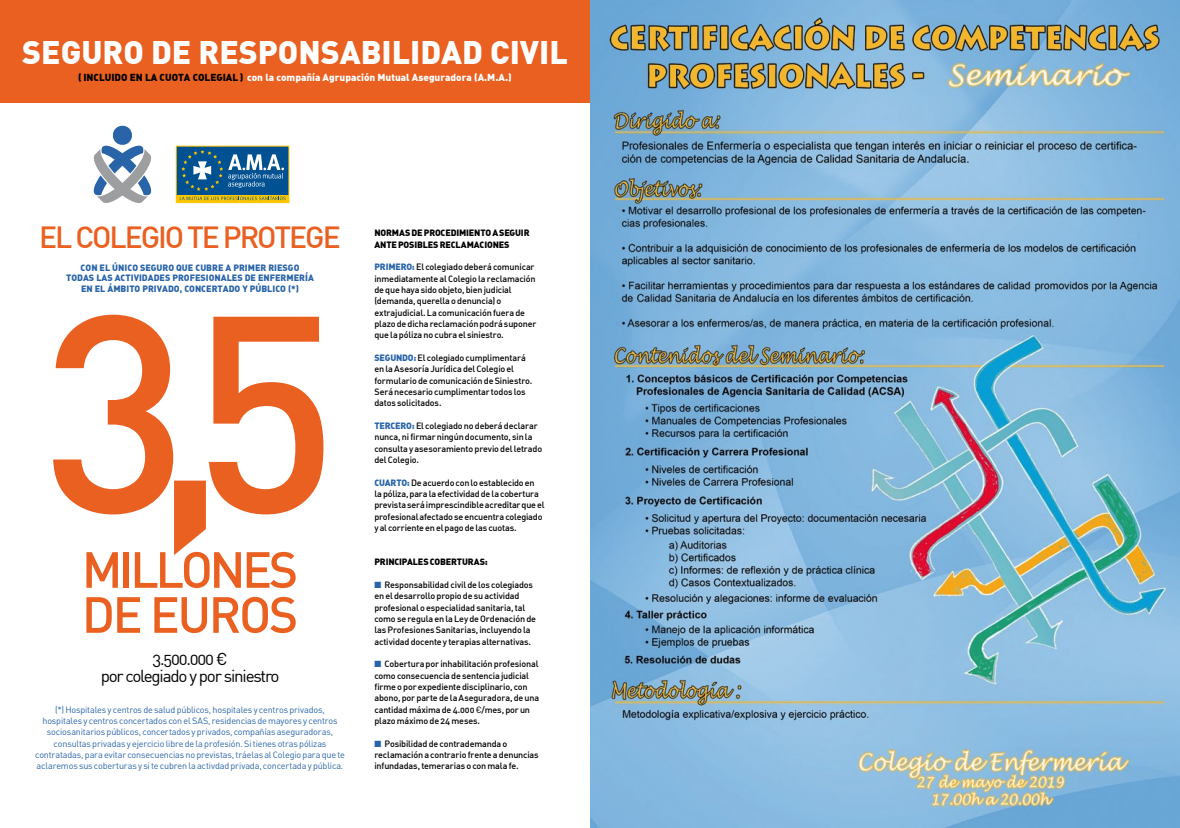
<style>
.page{position:relative;width:1180px;height:828px;background:#fff}
.page>*{position:absolute;margin:0;border:0;box-sizing:border-box;transform-origin:0 0}
.t1{font:500 275px "DIN";color:#e96021}
.t2{font:500 50px/45px "DIN";letter-spacing:-.07em;color:#e96021}
.t3{font:900 32px "DIN";color:#fff}
.t4{font:500 30px "DIN";letter-spacing:-.07em;color:#e96021}
.t5{font:17px "DIN";letter-spacing:-.07em;color:#000}
.t6{font:17px "DIN Alternate";letter-spacing:-.07em;color:#000}
.t7{font:900 10px "DIN Alternate";color:#fff}
.t8{font:500 9px/11.3px "DIN Alternate";letter-spacing:-.02em;color:#000}
.t9{font:9px/11.3px "DIN Alternate";letter-spacing:-.02em;color:#2964a9;text-align:center}
.t10{font:900 9px/10.8px "DIN Alternate";color:#2964a9;text-align:center}
.t11{font:900 9px/11.3px "DIN Alternate";letter-spacing:-.02em;color:#000}
.s1{color:#000}
.s2{font-family:"DIN"}
.s3{font-weight:900;color:#2964a9}
.s4{color:#2964a9}
.s5{font-family:"DIN";font-weight:400}
</style>
<div class="page">
<div style="left:0;top:0;width:590px;height:102px;background:#e96021"></div>
<svg style="left:93px;top:125px;width:59px;height:78px"></svg>
<svg style="left:178px;top:194px;width:109px;height:7px"></svg>
<svg style="left:180px;top:197px;width:105px;height:3px"></svg>
<div style="left:176px;top:146px;width:113px;height:48px;background:#005192"></div>
<svg style="left:181px;top:150px;width:103px;height:41px"></svg>
<div style="left:176px;top:146px;width:113px;height:57px;border:1px solid #fdc600"></div>
<img style="left:590px;top:0;width:589px;height:828px">
<h3 class="t3" style="left:22px;top:31px;width:547px">SEGURO DE RESPONSABILIDAD CIVIL</h3>
<p class="t7" style="left:78px;top:71px;width:435px"><span class="s1">( INCLUIDO EN LA CUOTA COLEGIAL )</span> con la compañía Agrupación Mutual Aseguradora (A.M.A.)</p>
<h3 class="t4" style="left:39px;top:218px;width:303px">EL COLEGIO TE PROTEGE</h3>
<p class="t10" style="left:66px;top:261px;width:249px">CON EL ÚNICO SEGURO QUE CUBRE A PRIMER RIESGO<br>TODAS LAS ACTIVIDADES PROFESIONALES DE ENFERMERÍA<br>EN EL ÁMBITO PRIVADO, CONCERTADO Y PÚBLICO (*)</p>
<h1 class="t1" style="left:42px;top:237px;width:298px">3,5</h1>
<h2 class="t2" style="left:82px;top:545px;width:218px">MILLONES<br>DE EUROS</h2>
<h3 class="t6" style="left:152px;top:648px;width:77px">3.500.000 <span class="s2">€</span></h3>
<h3 class="t5" style="left:101px;top:665px;width:180px">por colegiado y por siniestro</h3>
<p class="t9" style="left:35px;top:703px;width:311px">(*) Hospitales y centros de salud públicos, hospitales y centros privados, hospitales y centros concertados con el SAS, residencias de mayores y centros sociosanitarios públicos, concertados y privados, compañías aseguradoras, consultas privadas y ejercicio libre de la profesión. Si tienes otras pólizas contratadas, para evitar consecuencias no previstas, tráelas al Colegio para que te aclaremos sus coberturas y si te cubren la activdad privada, concertada y pública.</p>
<p class="t11" style="left:374px;top:227px;width:157px">NORMAS DE PROCEDIMIENTO A SEGUIR<br>ANTE POSIBLES RECLAMACIONES</p>
<p class="t8" style="left:374px;top:261px;width:163px"><span class="s3">PRIMERO:</span> El colegiado deberá comunicar inmediatamente al Colegio la reclamación de que haya sido objeto, bien judicial (demanda, querella o denuncia) o extrajudicial. La comunicación fuera de plazo de dicha reclamación podrá suponer que la póliza no cubra el siniestro.</p>
<p class="t8" style="left:374px;top:352px;width:159px"><span class="s3">SEGUNDO:</span> El colegiado cumplimentará en la Asesoría Jurídica del Colegio el formulario de comunicación de Siniestro.<br>Será necesario cumplimentar todos los datos solicitados.</p>
<p class="t8" style="left:374px;top:420px;width:169px"><span class="s3">TERCERO:</span> El colegiado no deberá declarar nunca, ni firmar ningún documento, sin la consulta y asesoramiento previo del letrado del Colegio.</p>
<p class="t8" style="left:374px;top:476px;width:172px"><span class="s3">CUARTO:</span> De acuerdo con lo establecido en<br>la póliza, para la efectividad de la cobertura prevista será imprescindible acreditar que el profesional afectado se encuentra colegiado y al corriente en el pago de las cuotas.</p>
<p class="t11" style="left:374px;top:556px;width:115px">PRINCIPALES COBERTURAS:</p>
<p class="t8" style="left:374px;top:578px;width:163px"><span class="s4">■</span> Responsabilidad civil de los colegiados en el desarrollo propio de su actividad profesional o especialidad sanitaria, tal como se regula en la Ley de Ordenación de las Profesiones Sanitarias, incluyendo la actividad docente y terapias alternativas.</p>
<p class="t8" style="left:374px;top:658px;width:166px"><span class="s4">■</span> Cobertura por inhabilitación profesional como consecuencia de sentencia judicial firme o por expediente disciplinario, con abono, por parte de la Aseguradora, de una cantidad máxima de 4.000 <span class="s5">€</span>/mes, por un plazo máximo de 24 meses.</p>
<p class="t8" style="left:374px;top:737px;width:166px"><span class="s4">■</span> Posibilidad de contrademanda o reclamación a contrario frente a denuncias infundadas, temerarias o con mala fe.</p>
</div>
